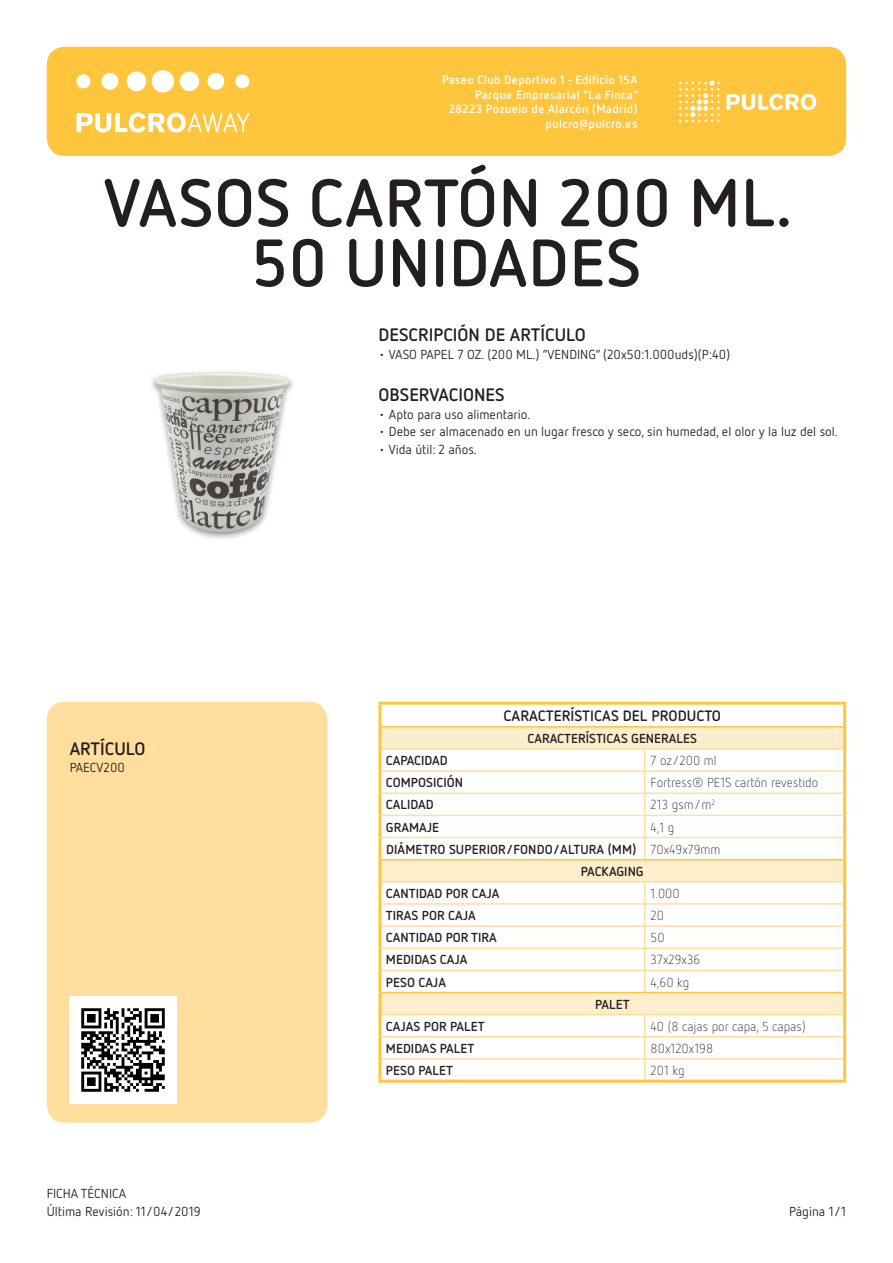
<style>
.page{position:relative;width:893px;height:1263px;background:#fff}
.page>*{position:absolute;margin:0;border:0;box-sizing:border-box;transform-origin:0 0}
.t1{font:700 66.75px/60px "Netto OT";letter-spacing:.01em;color:#231f20;text-align:center}
.t2{font:700 18px "Netto OT";color:#231f20}
.t3{font:700 15px "Netto OT";color:#231f20}
.t4{font:13.05px/17.9px "Netto OT";color:#231f20}
.t5{font:700 13.05px "Netto OT";color:#231f20}
.t6{font:300 13.05px "Netto OT";color:#231f20}
.t7{font:700 12px/14.4px "Netto OT";letter-spacing:.025em;color:#fff;text-align:right}
.s1{font-weight:300}
</style>
<div class="page">
<div style="left:47px;top:47px;width:799px;height:109px;background:#fec53d;border-radius:18px"></div>
<svg style="left:679px;top:80px;width:40px;height:42px"></svg>
<svg style="left:727px;top:94px;width:89px;height:16px"></svg>
<div style="left:76px;top:74px;width:14px;height:14px;background:#fff;border-radius:50%"></div>
<div style="left:102px;top:73px;width:16px;height:17px;background:#fff;border-radius:50%"></div>
<div style="left:127px;top:72px;width:19px;height:19px;background:#fff;border-radius:50%"></div>
<div style="left:152px;top:70px;width:22px;height:23px;background:#fff;border-radius:50%"></div>
<div style="left:180px;top:72px;width:19px;height:19px;background:#fff;border-radius:50%"></div>
<div style="left:208px;top:73px;width:16px;height:17px;background:#fff;border-radius:50%"></div>
<div style="left:235px;top:74px;width:14px;height:14px;background:#fff;border-radius:50%"></div>
<svg style="left:77px;top:113px;width:172px;height:20px"></svg>
<div style="left:47px;top:702px;width:280px;height:421px;background:#ffde9e;border-radius:18px"></div>
<img style="left:70px;top:997px;width:106px;height:106px">
<svg style="left:381px;top:705px;width:462px;height:374px"></svg>
<svg style="left:381px;top:727px;width:462px;height:287px"></svg>
<hr style="left:378px;top:705px;width:3px;height:22px;background:#fec53d">
<hr style="left:378px;top:702px;width:267px;height:3px;background:#fec53d">
<hr style="left:645px;top:702px;width:201px;height:3px;background:#fec53d">
<hr style="left:378px;top:727px;width:3px;height:22px;background:#fec53d">
<hr style="left:378px;top:749px;width:3px;height:22px;background:#fec53d">
<hr style="left:378px;top:771px;width:3px;height:22px;background:#fec53d">
<hr style="left:378px;top:793px;width:3px;height:22px;background:#fec53d">
<hr style="left:378px;top:815px;width:3px;height:22px;background:#fec53d">
<hr style="left:378px;top:837px;width:3px;height:23px;background:#fec53d">
<hr style="left:378px;top:882px;width:3px;height:22px;background:#fec53d">
<hr style="left:378px;top:904px;width:3px;height:22px;background:#fec53d">
<hr style="left:378px;top:926px;width:3px;height:22px;background:#fec53d">
<hr style="left:378px;top:948px;width:3px;height:22px;background:#fec53d">
<hr style="left:378px;top:970px;width:3px;height:22px;background:#fec53d">
<hr style="left:378px;top:1015px;width:3px;height:22px;background:#fec53d">
<hr style="left:378px;top:1037px;width:3px;height:22px;background:#fec53d">
<hr style="left:378px;top:1059px;width:3px;height:20px;background:#fec53d">
<hr style="left:381px;top:748px;width:264px;height:2px;background:#ffde9e">
<hr style="left:381px;top:770px;width:264px;height:2px;background:#ffde9e">
<hr style="left:381px;top:792px;width:264px;height:2px;background:#ffde9e">
<hr style="left:381px;top:815px;width:264px;height:1px;background:#ffde9e">
<hr style="left:381px;top:837px;width:264px;height:1px;background:#ffde9e">
<hr style="left:381px;top:881px;width:264px;height:1px;background:#ffde9e">
<hr style="left:381px;top:903px;width:264px;height:2px;background:#ffde9e">
<hr style="left:381px;top:925px;width:264px;height:2px;background:#ffde9e">
<hr style="left:381px;top:947px;width:264px;height:2px;background:#ffde9e">
<hr style="left:381px;top:970px;width:264px;height:1px;background:#ffde9e">
<hr style="left:381px;top:1014px;width:264px;height:1px;background:#ffde9e">
<hr style="left:381px;top:1036px;width:264px;height:1px;background:#ffde9e">
<hr style="left:381px;top:1058px;width:264px;height:2px;background:#ffde9e">
<svg style="left:644px;top:750px;width:1px;height:109px"></svg>
<svg style="left:644px;top:882px;width:1px;height:110px"></svg>
<svg style="left:644px;top:1015px;width:1px;height:64px"></svg>
<hr style="left:645px;top:748px;width:198px;height:2px;background:#ffde9e">
<hr style="left:645px;top:770px;width:198px;height:2px;background:#ffde9e">
<hr style="left:645px;top:792px;width:198px;height:2px;background:#ffde9e">
<hr style="left:645px;top:815px;width:198px;height:1px;background:#ffde9e">
<hr style="left:645px;top:837px;width:198px;height:1px;background:#ffde9e">
<hr style="left:645px;top:881px;width:198px;height:1px;background:#ffde9e">
<hr style="left:645px;top:903px;width:198px;height:2px;background:#ffde9e">
<hr style="left:645px;top:925px;width:198px;height:2px;background:#ffde9e">
<hr style="left:645px;top:947px;width:198px;height:2px;background:#ffde9e">
<hr style="left:645px;top:970px;width:198px;height:1px;background:#ffde9e">
<hr style="left:645px;top:1014px;width:198px;height:1px;background:#ffde9e">
<hr style="left:645px;top:1036px;width:198px;height:1px;background:#ffde9e">
<hr style="left:645px;top:1058px;width:198px;height:2px;background:#ffde9e">
<hr style="left:381px;top:726px;width:264px;height:1px;background:#fec53d">
<hr style="left:645px;top:726px;width:198px;height:1px;background:#fec53d">
<hr style="left:843px;top:705px;width:3px;height:22px;background:#fec53d">
<hr style="left:843px;top:727px;width:3px;height:22px;background:#fec53d">
<hr style="left:843px;top:749px;width:3px;height:22px;background:#fec53d">
<hr style="left:843px;top:771px;width:3px;height:22px;background:#fec53d">
<hr style="left:843px;top:793px;width:3px;height:22px;background:#fec53d">
<hr style="left:843px;top:815px;width:3px;height:22px;background:#fec53d">
<hr style="left:843px;top:837px;width:3px;height:23px;background:#fec53d">
<hr style="left:843px;top:882px;width:3px;height:22px;background:#fec53d">
<hr style="left:843px;top:904px;width:3px;height:22px;background:#fec53d">
<hr style="left:843px;top:926px;width:3px;height:22px;background:#fec53d">
<hr style="left:843px;top:948px;width:3px;height:22px;background:#fec53d">
<hr style="left:843px;top:970px;width:3px;height:22px;background:#fec53d">
<hr style="left:843px;top:1015px;width:3px;height:22px;background:#fec53d">
<hr style="left:843px;top:1037px;width:3px;height:22px;background:#fec53d">
<hr style="left:843px;top:1059px;width:3px;height:20px;background:#fec53d">
<hr style="left:378px;top:860px;width:3px;height:22px;background:#fec53d">
<hr style="left:378px;top:992px;width:3px;height:23px;background:#fec53d">
<hr style="left:381px;top:859px;width:264px;height:1px;background:#fec53d">
<hr style="left:381px;top:992px;width:264px;height:1px;background:#fec53d">
<hr style="left:645px;top:859px;width:198px;height:1px;background:#fec53d">
<hr style="left:645px;top:992px;width:198px;height:1px;background:#fec53d">
<hr style="left:843px;top:860px;width:3px;height:22px;background:#fec53d">
<hr style="left:843px;top:992px;width:3px;height:23px;background:#fec53d">
<hr style="left:378px;top:1079px;width:267px;height:3px;background:#fec53d">
<hr style="left:645px;top:1079px;width:201px;height:3px;background:#fec53d">
<img style="left:151px;top:371px;width:142px;height:168px">
<p class="t7" style="left:442px;top:73px;width:198px">Paseo Club Deportivo 1 - Edificio 15A<br>Parque Empresarial “La Finca”<br>28223 Pozuelo de Alarcón (Madrid) pulcro@pulcro.es</p>
<h1 class="t1" style="left:104px;top:171px;width:691px">VASOS CARTÓN 200 ML.<br>50 UNIDADES</h1>
<h2 class="t2" style="left:378px;top:324px;width:209px">DESCRIPCIÓN DE ARTÍCULO</h2>
<p class="t4" style="left:378px;top:345px;width:353px">• VASO PAPEL 7 OZ. (200 ML.) “VENDING” (20x50:1.000uds)(P:40)</p>
<h2 class="t2" style="left:378px;top:383px;width:128px">OBSERVACIONES</h2>
<p class="t4" style="left:378px;top:405px;width:153px">• Apto para uso alimentario.</p>
<p class="t4" style="left:378px;top:423px;width:461px">• Debe ser almacenado en un lugar fresco y seco, sin humedad, el olor y la luz del sol.</p>
<p class="t4" style="left:378px;top:440px;width:100px">• Vida útil: 2 años.</p>
<h2 class="t2" style="left:70px;top:737px;width:77px">ARTÍCULO</h2>
<p class="t4" style="left:70px;top:759px;width:57px">PAECV200</p>
<p class="t4" style="left:47px;top:1185px;width:155px">FICHA TÉCNICA<br>Última Revisión: 11/04/2019</p>
<p class="t3" style="left:504px;top:706px;width:219px">CARACTERÍSTICAS DEL PRODUCTO</p>
<p class="t5" style="left:528px;top:730px;width:171px">CARACTERÍSTICAS GENERALES</p>
<p class="t5" style="left:386px;top:752px;width:63px">CAPACIDAD</p>
<p class="t6" style="left:651px;top:753px;width:68px">7 oz/200 ml</p>
<p class="t5" style="left:386px;top:774px;width:79px">COMPOSICIÓN</p>
<p class="t6" style="left:651px;top:775px;width:169px">Fortress® PE1S cartón revestido</p>
<p class="t5" style="left:386px;top:797px;width:49px">CALIDAD</p>
<p class="t6" style="left:651px;top:797px;width:66px">213 gsm/m<sup>2</sup></p>
<p class="t5" style="left:386px;top:819px;width:55px">GRAMAJE</p>
<p class="t6" style="left:651px;top:819px;width:25px">4,1 g</p>
<p class="t5" style="left:386px;top:841px;width:336px">DIÁMETRO SUPERIOR/FONDO/ALTURA (MM) <span class="s1">70x49x79mm</span></p>
<p class="t5" style="left:581px;top:863px;width:64px">PACKAGING</p>
<p class="t5" style="left:386px;top:885px;width:115px">CANTIDAD POR CAJA</p>
<p class="t6" style="left:651px;top:886px;width:31px">1.000</p>
<p class="t5" style="left:386px;top:907px;width:91px">TIRAS POR CAJA</p>
<p class="t6" style="left:651px;top:908px;width:15px">20</p>
<p class="t5" style="left:386px;top:929px;width:112px">CANTIDAD POR TIRA</p>
<p class="t6" style="left:651px;top:930px;width:16px">50</p>
<p class="t5" style="left:386px;top:952px;width:83px">MEDIDAS CAJA</p>
<p class="t6" style="left:651px;top:952px;width:51px">37x29x36</p>
<p class="t5" style="left:386px;top:974px;width:62px">PESO CAJA</p>
<p class="t6" style="left:651px;top:974px;width:40px">4,60 kg</p>
<p class="t5" style="left:595px;top:996px;width:36px">PALET</p>
<p class="t5" style="left:386px;top:1018px;width:100px">CAJAS POR PALET</p>
<p class="t6" style="left:651px;top:1018px;width:157px">40 (8 cajas por capa, 5 capas)</p>
<p class="t5" style="left:386px;top:1040px;width:90px">MEDIDAS PALET</p>
<p class="t6" style="left:651px;top:1041px;width:64px">80x120x198</p>
<p class="t5" style="left:386px;top:1062px;width:68px">PESO PALET</p>
<p class="t6" style="left:651px;top:1063px;width:36px">201 kg</p>
<p class="t4" style="left:789px;top:1202px;width:59px">Página 1/1</p>
</div>
